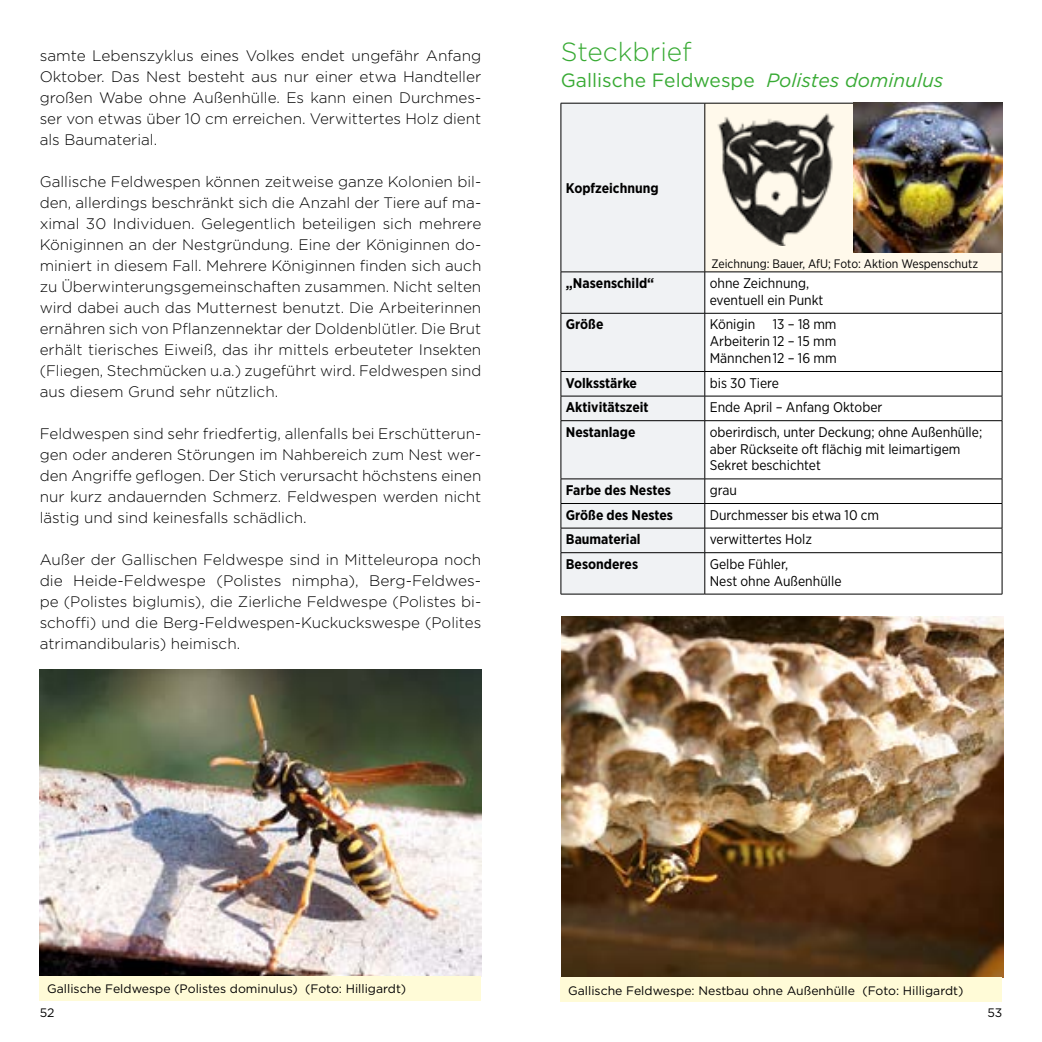
<style>
.page{position:relative;width:1042px;height:1042px;background:#fff}
.page>*{position:absolute;margin:0;border:0;box-sizing:border-box;transform-origin:0 0}
.steckbrief_inhaltsan{font:300 26.25px "Gotham";color:#38aa34}
.Steckbrief_unterzeil{font:19.25px "Gotham";color:#38aa34}
.fließtext_Goth{font:300 15.22px/21px "Gotham";color:#000;text-align:justify}
.tabelle{font:14px/16.8px "Gotham Narrow";color:#000}
.tabelle_bold{font:700 14px "Gotham Narrow";color:#000}
.bildunterschrift_Got{font:12.25px "Gotham";color:#000}
.bildunterschrift_Got-2{font:12.25px "Gotham Narrow";color:#000}
.s1{font-style:italic}
</style>
<div class="page">
<div style="left:561px;top:104px;width:143px;height:490px;background:#f0f2f4"></div>
<div style="left:705px;top:103px;width:297px;height:169px;background:#fff9eb"></div>
<hr style="left:705px;top:272px;width:297px;height:1px;background:#000">
<hr style="left:704px;top:272px;width:1px;height:41px;background:#000">
<hr style="left:705px;top:313px;width:297px;height:1px;background:#000">
<hr style="left:704px;top:313px;width:1px;height:58px;background:#000">
<hr style="left:705px;top:371px;width:297px;height:1px;background:#000">
<hr style="left:705px;top:396px;width:297px;height:1px;background:#000">
<svg style="left:704px;top:372px;width:1px;height:48px"></svg>
<hr style="left:705px;top:420px;width:297px;height:1px;background:#000">
<hr style="left:704px;top:421px;width:1px;height:58px;background:#000">
<hr style="left:705px;top:478px;width:297px;height:1px;background:#000">
<hr style="left:705px;top:503px;width:297px;height:1px;background:#000">
<hr style="left:705px;top:528px;width:297px;height:1px;background:#000">
<svg style="left:704px;top:479px;width:1px;height:73px"></svg>
<hr style="left:705px;top:552px;width:297px;height:1px;background:#000">
<hr style="left:704px;top:553px;width:1px;height:41px;background:#000">
<hr style="left:1002px;top:272px;width:1px;height:41px;background:#000">
<hr style="left:1002px;top:313px;width:1px;height:58px;background:#000">
<svg style="left:1002px;top:372px;width:1px;height:48px"></svg>
<hr style="left:1002px;top:421px;width:1px;height:58px;background:#000">
<svg style="left:1002px;top:479px;width:1px;height:73px"></svg>
<hr style="left:1002px;top:553px;width:1px;height:41px;background:#000">
<hr style="left:705px;top:594px;width:297px;height:1px;background:#000">
<hr style="left:705px;top:103px;width:297px;height:1px;background:#000">
<hr style="left:1002px;top:103px;width:1px;height:169px;background:#000">
<hr style="left:560px;top:272px;width:1px;height:41px;background:#000">
<hr style="left:561px;top:313px;width:144px;height:1px;background:#000">
<hr style="left:560px;top:313px;width:1px;height:58px;background:#000">
<hr style="left:561px;top:371px;width:144px;height:1px;background:#000">
<hr style="left:561px;top:396px;width:144px;height:1px;background:#000">
<svg style="left:560px;top:372px;width:1px;height:48px"></svg>
<hr style="left:561px;top:420px;width:144px;height:1px;background:#000">
<hr style="left:560px;top:421px;width:1px;height:58px;background:#000">
<hr style="left:561px;top:478px;width:144px;height:1px;background:#000">
<hr style="left:561px;top:503px;width:144px;height:1px;background:#000">
<hr style="left:561px;top:528px;width:144px;height:1px;background:#000">
<svg style="left:560px;top:479px;width:1px;height:73px"></svg>
<hr style="left:561px;top:552px;width:144px;height:1px;background:#000">
<hr style="left:560px;top:553px;width:1px;height:41px;background:#000">
<hr style="left:561px;top:594px;width:144px;height:1px;background:#000">
<hr style="left:561px;top:103px;width:144px;height:1px;background:#000">
<hr style="left:560px;top:103px;width:1px;height:169px;background:#000">
<hr style="left:704px;top:103px;width:1px;height:169px;background:#000">
<hr style="left:561px;top:272px;width:144px;height:1px;background:#000">
<img style="left:853px;top:103px;width:149px;height:149px">
<img style="left:717px;top:107px;width:143px;height:139px">
<img style="left:561px;top:616px;width:442px;height:361px">
<div style="left:561px;top:977px;width:441px;height:25px;background:#fffbd7"></div>
<img style="left:40px;top:670px;width:441px;height:306px">
<div style="left:40px;top:976px;width:441px;height:25px;background:#fffbd7"></div>
<p class="fließtext_Goth" style="left:40px;top:44px;width:443px">samte Lebenszyklus eines Volkes endet ungefähr Anfang Oktober. Das Nest besteht aus nur einer etwa Handteller großen Wabe ohne Außenhülle. Es kann einen Durchmes&shy;ser von etwas über 10 cm erreichen. Verwittertes Holz dient als Baumaterial.</p>
<p class="fließtext_Goth" style="left:40px;top:170px;width:443px">Gallische Feldwespen können zeitweise ganze Kolonien bil&shy;den, allerdings beschränkt sich die Anzahl der Tiere auf ma&shy;ximal 30 Individuen. Gelegentlich beteiligen sich mehrere Königinnen an der Nestgründung. Eine der Königinnen do&shy;miniert in diesem Fall. Mehrere Königinnen finden sich auch zu Überwinterungsgemeinschaften zusammen. Nicht selten wird dabei auch das Mutternest benutzt. Die Arbeiterinnen ernähren sich von Pflanzennektar der Doldenblütler. Die Brut erhält tierisches Eiweiß, das ihr mittels erbeuteter Insekten (Fliegen, Stechmücken u.a.) zugeführt wird. Feldwespen sind aus diesem Grund sehr nützlich.</p>
<p class="fließtext_Goth" style="left:40px;top:422px;width:443px">Feldwespen sind sehr friedfertig, allenfalls bei Erschütterun&shy;gen oder anderen Störungen im Nahbereich zum Nest wer&shy;den Angriffe geflogen. Der Stich verursacht höchstens einen nur kurz andauernden Schmerz. Feldwespen werden nicht lästig und sind keinesfalls schädlich.</p>
<p class="fließtext_Goth" style="left:40px;top:548px;width:443px;text-align:left">Außer der Gallischen Feldwespe sind in Mitteleuropa noch die Heide-Feldwespe (Polistes nimpha), Berg-Feldwes&shy;pe (Polistes biglumis), die Zierliche Feldwespe (Polistes bi&shy;schoffi) und die Berg-Feldwespen-Kuckuckswespe (Polites atrimandibularis) heimisch.</p>
<p class="steckbrief_inhaltsan" style="left:561px;top:35px;width:132px">Steckbrief</p>
<p class="Steckbrief_unterzeil" style="left:561px;top:68px;width:384px">Gallische Feldwespe <span class="s1">Polistes dominulus</span></p>
<p class="tabelle_bold" style="left:566px;top:179px;width:94px">Kopfzeichnung</p>
<p class="bildunterschrift_Got-2" style="left:711px;top:256px;width:268px">Zeichnung: Bauer, AfU; Foto: Aktion Wespenschutz</p>
<p class="tabelle_bold" style="left:566px;top:274px;width:90px">„Nasenschild“</p>
<p class="tabelle" style="left:710px;top:274px;width:101px">ohne Zeichnung,</p>
<p class="tabelle" style="left:710px;top:291px;width:115px">eventuell ein Punkt</p>
<p class="tabelle_bold" style="left:566px;top:315px;width:39px">Größe</p>
<p class="tabelle" style="left:710px;top:316px;width:128px">Königin 13 – 18 mm</p>
<p class="tabelle" style="left:710px;top:333px;width:128px">Arbeiterin 12 – 15 mm</p>
<p class="tabelle" style="left:710px;top:349px;width:128px">Männchen12 – 16 mm</p>
<p class="tabelle_bold" style="left:566px;top:374px;width:73px">Volksstärke</p>
<p class="tabelle" style="left:710px;top:374px;width:71px">bis 30 Tiere</p>
<p class="tabelle_bold" style="left:566px;top:398px;width:84px">Aktivitätszeit</p>
<p class="tabelle" style="left:710px;top:399px;width:174px">Ende April – Anfang Oktober</p>
<p class="tabelle_bold" style="left:566px;top:423px;width:71px">Nestanlage</p>
<p class="tabelle" style="left:710px;top:423px;width:274px">oberirdisch, unter Deckung; ohne Außenhülle; aber Rückseite oft flächig mit leimartigem</p>
<p class="tabelle" style="left:710px;top:457px;width:113px">Sekret beschichtet</p>
<p class="tabelle_bold" style="left:566px;top:481px;width:107px">Farbe des Nestes</p>
<p class="tabelle" style="left:710px;top:481px;width:29px">grau</p>
<p class="tabelle_bold" style="left:566px;top:506px;width:109px">Größe des Nestes</p>
<p class="tabelle" style="left:710px;top:506px;width:171px">Durchmesser bis etwa 10 cm</p>
<p class="tabelle_bold" style="left:566px;top:530px;width:76px">Baumaterial</p>
<p class="tabelle" style="left:710px;top:531px;width:104px">verwittertes Holz</p>
<p class="tabelle_bold" style="left:566px;top:555px;width:74px">Besonderes</p>
<p class="tabelle" style="left:710px;top:555px;width:80px">Gelbe Fühler,</p>
<p class="tabelle" style="left:710px;top:572px;width:133px">Nest ohne Außenhülle</p>
<p class="bildunterschrift_Got" style="left:47px;top:981px;width:361px">Gallische Feldwespe (Polistes dominulus) (Foto: Hilligardt)</p>
<p class="bildunterschrift_Got" style="left:568px;top:982px;width:397px">Gallische Feldwespe: Nestbau ohne Außenhülle (Foto: Hilligardt)</p>
<p class="bildunterschrift_Got" style="left:40px;top:1005px;width:16px">52</p>
<p class="bildunterschrift_Got" style="left:987px;top:1005px;width:16px">53</p>
</div>
